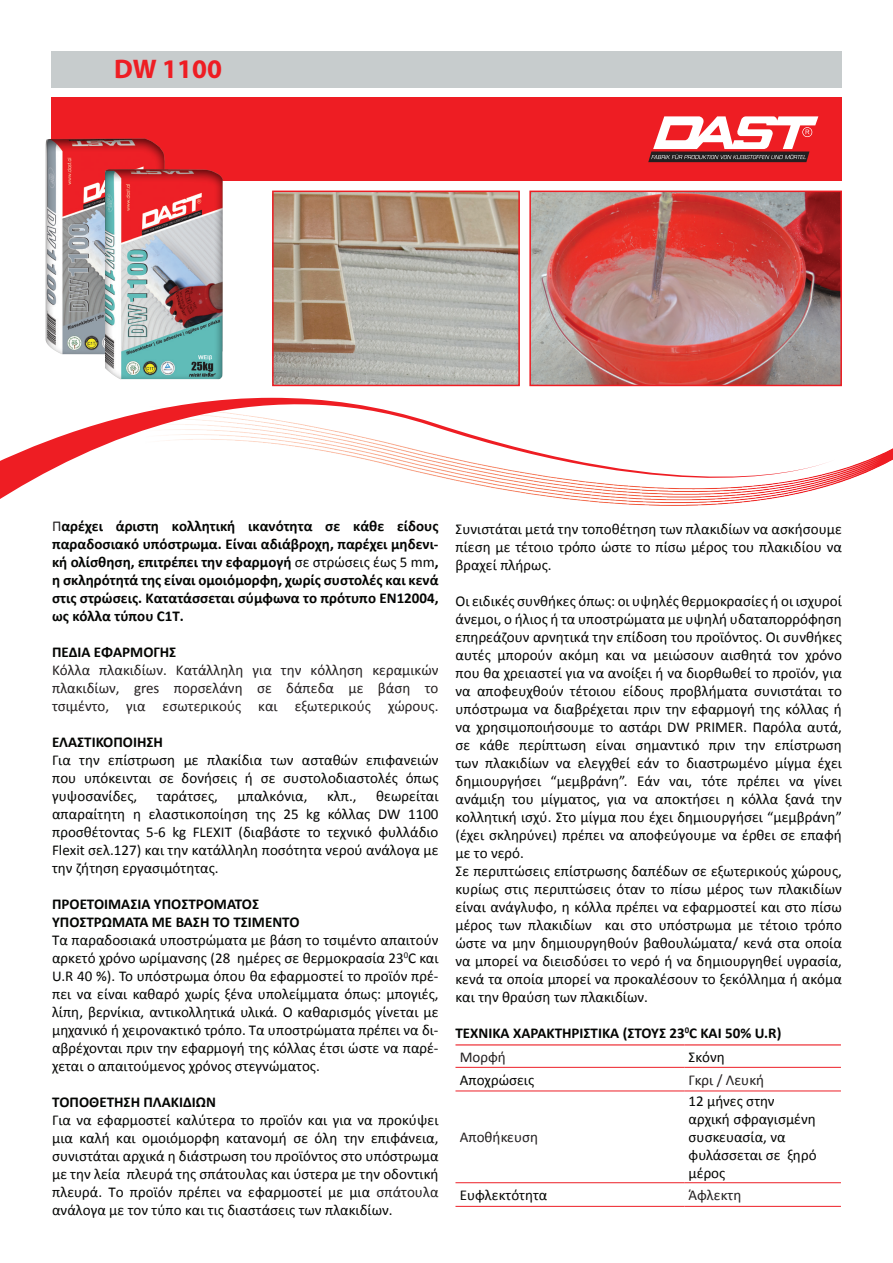
<style>
.page{position:relative;width:893px;height:1263px;background:#fff}
.page>*{position:absolute;margin:0;border:0;box-sizing:border-box;transform-origin:0 0}
.t1{font:700 27px "Myriad Pro";color:#ee1d23}
.t2{font:15px/18px "Calibri";color:#040503;text-align:justify}
.t3{font:700 15px/18px "Calibri";color:#040503}
.t4{font:15px/18px "Calibri";color:#231f20;text-align:justify}
.s1{font-weight:400;color:#231f20}
.s2{font-weight:400}
.s3{color:#231f20}
</style>
<div class="page">
<div style="left:51px;top:51px;width:791px;height:37px;background:#c7cccd"></div>
<div style="left:51px;top:97px;width:791px;height:84px;background:#ee1d23"></div>
<img style="left:836px;top:448px;width:57px;height:36px">
<svg style="left:0;top:386px;width:836px;height:120px"></svg>
<svg style="left:648px;top:116px;width:170px;height:46px"></svg>
<hr style="left:455px;top:1044px;width:229px;height:1px;background:#ed1f26">
<hr style="left:684px;top:1044px;width:157px;height:1px;background:#ed1f26">
<hr style="left:455px;top:1067px;width:229px;height:1px;background:#ed1f26">
<hr style="left:684px;top:1067px;width:157px;height:1px;background:#ed1f26">
<hr style="left:455px;top:1090px;width:229px;height:1px;background:#ed1f26">
<hr style="left:684px;top:1090px;width:157px;height:1px;background:#ed1f26">
<hr style="left:455px;top:1182px;width:229px;height:1px;background:#ed1f26">
<hr style="left:684px;top:1182px;width:157px;height:1px;background:#ed1f26">
<hr style="left:455px;top:1206px;width:229px;height:1px;background:#ed1f26">
<hr style="left:684px;top:1206px;width:157px;height:1px;background:#ed1f26">
<img style="left:532px;top:194px;width:307px;height:189px">
<div style="left:529px;top:191px;width:313px;height:195px;border:2px solid #ee1d23"></div>
<img style="left:275px;top:194px;width:242px;height:189px">
<div style="left:272px;top:191px;width:248px;height:195px;border:2px solid #ee1d23"></div>
<div style="left:38px;top:116px;width:153px;height:266px;background:#231f20;opacity:.75"></div>
<div style="left:104px;top:153px;width:153px;height:249px;background:#231f20;opacity:.75"></div>
<h1 class="t1" style="left:114px;top:51px;width:109px">DW 1100</h1>
<p class="t3" style="left:52px;top:517px;width:388px;text-align:justify"><span class="s1">Π</span>αρέχει άριστη κολλητική ικανότητα σε κάθε είδους παραδοσιακό υπόστρωμα. Είναι αδιάβροχη, παρέχει μηδενι&shy;κή ολίσθηση, επιτρέπει την εφαρμογή <span class="s2">σε στρώσεις έως 5 mm</span>, η σκληρότητά της είναι ομοιόμορφη, χωρίς συστολές και κενά στις στρώσεις. Κατατάσσεται σύμφωνα το πρότυπο EN12004, ως κόλλα τύπου C1Τ.</p>
<p class="t3" style="left:52px;top:643px;width:126px">ΠΕΔΙΑ ΕΦΑΡΜΟΓΗΣ</p>
<p class="t4" style="left:52px;top:661px;width:388px">Κόλλα πλακιδίων. Κατάλληλη για την κόλληση κεραμικών πλακιδίων, gres πορσελάνη σε δάπεδα με βάση το τσιμέντο, για εσωτερικούς και εξωτερικούς χώρους.</p>
<p class="t3" style="left:52px;top:733px;width:112px">ΕΛΑΣΤΙΚΟΠΟΙΗΣΗ</p>
<p class="t2" style="left:52px;top:751px;width:388px">Για την επίστρωση με πλακίδια των ασταθών επιφανειών που υπόκεινται σε δονήσεις ή σε συστολοδιαστολές όπως γυψοσανίδες,</p>
<p class="t2" style="left:52px;top:787px;width:388px;text-indent:324px">θεωρείται απαραίτητη η ελαστικοποίηση της 25 kg κόλλας DW 1100 προσθέτοντας 5-6 kg FLEXIT (διαβάστε το τεχνικό φυλλάδιο Flexit σελ.127) και την κατάλληλη ποσότητα νερού ανάλογα με την ζήτηση εργασιμότητας.</p>
<p class="t3" style="left:52px;top:895px;width:249px">ΠΡΟΕΤΟΙΜΑΣΙΑ ΥΠΟΣΤΡΟΜΑΤΟΣ<br>ΥΠΟΣΤΡΩΜΑΤΑ ΜΕ ΒΑΣΗ ΤΟ ΤΣΙΜΕΝΤΟ</p>
<p class="t2" style="left:52px;top:931px;width:388px">Τα παραδοσιακά υποστρώματα με βάση το τσιμέντο απαιτούν αρκετό χρόνο ωρίμανσης (28 ημέρες σε θερμοκρασία 23<sup>0</sup>C και U.R 40 %). Το υπόστρωμα όπου θα εφαρμοστεί το προϊόν πρέ&shy;πει να είναι καθαρό χωρίς ξένα υπολείμματα όπως: μπογιές, λίπη, βερνίκια, αντικολλητικά υλικά. Ο καθαρισμός γίνεται με μηχανικό ή χειρονακτικό τρόπο. Τα υποστρώματα πρέπει να δι&shy;αβρέχονται πριν την εφαρμογή της κόλλας έτσι ώστε να παρέ&shy;χεται ο απαιτούμενος χρόνος στεγνώματος.</p>
<p class="t3" style="left:52px;top:1093px;width:165px">ΤΟΠΟΘΕΤΗΣΗ ΠΛΑΚΙΔΙΩΝ</p>
<p class="t2" style="left:52px;top:1111px;width:388px">Για να εφαρμοστεί καλύτερα το προϊόν και για να προκύψει μια καλή και ομοιόμορφη κατανομή σε όλη την επιφάνεια, συνιστάται αρχικά η διάστρωση του προϊόντος στο υπόστρωμα με την λεία πλευρά της σπάτουλας και ύστερα με την οδοντική πλευρά. Το προϊόν πρέπει να εφαρμοστεί με μια <span class="s3">σπάτουλα </span>ανάλογα με τον τύπο και τις διαστάσεις των πλακιδίων.</p>
<p class="t2" style="left:157px;top:787px;width:62px">ταράτσες,</p>
<p class="t2" style="left:238px;top:787px;width:71px">μπαλκόνια,</p>
<p class="t2" style="left:327px;top:787px;width:31px">κλπ.,</p>
<p class="t2" style="left:455px;top:520px;width:388px">Συνιστάται μετά την τοποθέτηση των πλακιδίων να ασκήσουμε πίεση με τέτοιο τρόπο ώστε το πίσω μέρος του πλακιδίου να βραχεί πλήρως.</p>
<p class="t2" style="left:455px;top:592px;width:388px;text-align:left">Οι ειδικές συνθήκες όπως: οι υψηλές θερμοκρασίες ή οι ισχυροί άνεμοι, ο ήλιος ή τα υποστρώματα με υψηλή υδαταπορρόφηση επηρεάζουν αρνητικά την επίδοση του προϊόντος. Οι συνθήκες αυτές μπορούν ακόμη και να μειώσουν αισθητά τον χρόνο που θα χρειαστεί για να ανοίξει ή να διορθωθεί το προϊόν, για να αποφευχθούν τέτοιου είδους προβλήματα συνιστάται το υπόστρωμα να διαβρέχεται πριν την εφαρμογή της κόλλας ή να χρησιμοποιήσουμε το αστάρι DW PRIMER. Παρόλα αυτά, σε κάθε περίπτωση είναι σημαντικό πριν την επίστρωση των πλακιδίων να ελεγχθεί εάν το διαστρωμένο μίγμα έχει δημιουργήσει “μεμβράνη”. Εάν ναι, τότε πρέπει να γίνει ανάμιξη του μίγματος, για να αποκτήσει η κόλλα ξανά την κολλητική ισχύ. Στο μίγμα που έχει δημιουργήσει “μεμβράνη” (έχει σκληρύνει) πρέπει να αποφεύγουμε να έρθει σε επαφή με το νερό.<br>Σε περιπτώσεις επίστρωσης δαπέδων σε εξωτερικούς χώρους, κυρίως στις περιπτώσεις όταν το πίσω μέρος των πλακιδίων είναι ανάγλυφο, η κόλλα πρέπει να εφαρμοστεί και στο πίσω μέρος των πλακιδίων και στο υπόστρωμα με τέτοιο τρόπο ώστε να μην δημιουργηθούν βαθουλώματα/ κενά στα οποία να μπορεί να διεισδύσει το νερό ή να δημιουργηθεί υγρασία, κενά τα οποία μπορεί να προκαλέσουν το ξεκόλλημα ή ακόμα και την θραύση των πλακιδίων.</p>
<p class="t3" style="left:455px;top:1022px;width:327px;line-height:23.4px">ΤΕΧΝΙΚΑ ΧΑΡΑΚΤΗΡΙΣΤΙΚΑ (ΣΤΟΥΣ 23<sup>0</sup>C ΚΑΙ 50% U.R)<br><span class="s1">Μορφή</span></p>
<p class="t2" style="left:689px;top:1048px;width:38px">Σκόνη</p>
<p class="t2" style="left:460px;top:1071px;width:76px">Αποχρώσεις</p>
<p class="t4" style="left:689px;top:1071px;width:77px">Γκρι / Λευκή</p>
<p class="t4" style="left:460px;top:1128px;width:80px">Αποθήκευση</p>
<p class="t2" style="left:689px;top:1092px;width:129px;text-align:left">12 μήνες στην αρχική σφραγισμένη συσκευασία, να φυλάσσεται σε ξηρό μέρος</p>
<p class="t2" style="left:460px;top:1186px;width:89px">Ευφλεκτότητα</p>
<p class="t4" style="left:689px;top:1186px;width:54px">Άφλεκτη</p>
</div>
